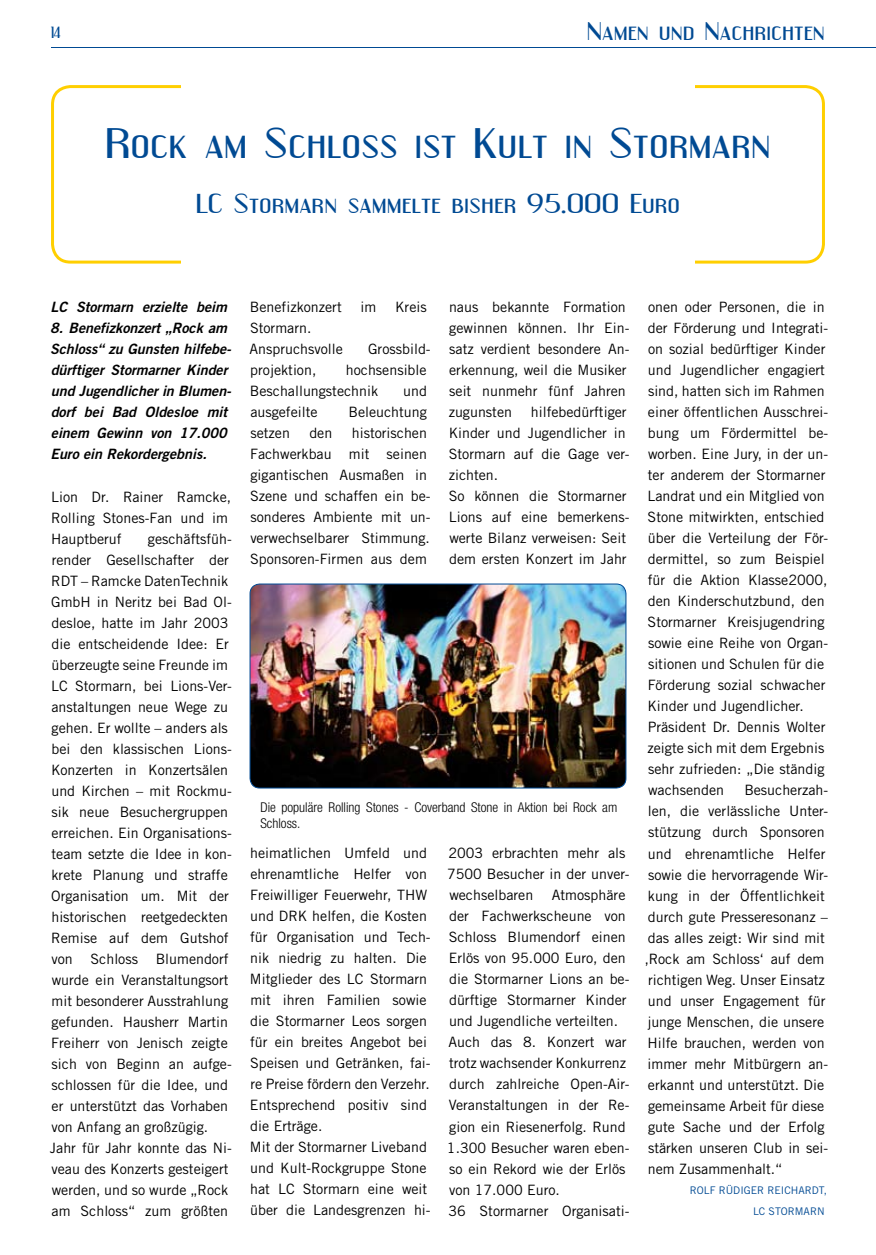
<style>
.page{position:relative;width:876px;height:1255px;background:#fff}
.page>*{position:absolute;margin:0;border:0;box-sizing:border-box;transform-origin:0 0}
.t1{font:37.5px "Engebrechtre Expanded";color:#004a93}
.t2{font:24px "Engebrechtre Expanded";color:#004a93}
.t3{font:22.5px "Engebrechtre Expanded";color:#004a93}
.t4{font:14.25px/21px "Trade Gothic";color:#000}
.t5{font:italic 14.25px/21px "Trade Gothic Bold Two";color:#000}
.t6{font:14.25px "Engebrechtre";color:#004a93}
.t7{font:300 condensed 13.5px/16.2px "Helvetica Neue";color:#000}
.t8{font:10.5px "Trade Gothic";color:#004a93}
</style>
<div class="page">
<hr style="left:51px;top:47px;width:825px;height:1px;background:#004a93">
<svg style="left:695px;top:85px;width:130px;height:179px"></svg>
<svg style="left:51px;top:85px;width:130px;height:179px"></svg>
<img style="left:250px;top:584px;width:376px;height:204px">
<div style="left:250px;top:584px;width:376px;height:204px;border:1px solid #004a93;border-radius:10px"></div>
<p class="t6" style="left:51px;top:24px;width:11px">14</p>
<h3 class="t3" style="left:587px;top:18px;width:240px">Namen und Nachrichten</h3>
<h1 class="t1" style="left:105px;top:122px;width:667px">Rock am Schloss ist Kult in Stormarn</h1>
<h2 class="t2" style="left:196px;top:189px;width:486px">LC Stormarn sammelte bisher 95.000 Euro</h2>
<p class="t5" style="left:50px;top:296px;width:178px">LC Stormarn erzielte beim</p>
<p class="t5" style="left:50px;top:317px;width:183px">8. Benefizkonzert „Rock am<br>Schloss“ zu Gunsten hilfebe&shy;dürftiger Stormarner Kinder und Jugendlicher in Blumen&shy;dorf bei Bad Oldesloe mit einem Gewinn von 17.000<br>Euro ein Rekordergebnis.</p>
<p class="t4" style="left:51px;top:485px;width:182px">Lion Dr. Rainer Ramcke,<br>Rolling Stones-Fan und im<br>Hauptberuf</p>
<p class="t4" style="left:50px;top:528px;width:183px;text-indent:98px">geschäftsfüh&shy;render Gesellschafter der<br>RDT – Ramcke DatenTechnik<br>GmbH in Neritz bei Bad Ol&shy;desloe, hatte im Jahr 2003 die entscheidende Idee: Er überzeugte seine Freunde im<br>LC Stormarn, bei Lions-Ver&shy;anstaltungen neue Wege zu gehen. Er wollte – anders als bei den klassischen Lions-<br>Konzerten in Konzertsälen und Kirchen – mit Rockmu&shy;sik neue Besuchergruppen erreichen. Ein Organisations&shy;team setzte die Idee in kon&shy;krete Planung und straffe<br>Organisation um. Mit der historischen reetgedeckten<br>Remise auf dem Gutshof von Schloss Blumendorf wurde ein Veranstaltungsort mit besonderer Ausstrahlung gefunden. Hausherr Martin<br>Freiherr von Jenisch zeigte sich von Beginn an aufge&shy;schlossen für die Idee, und er unterstützt das Vorhaben von Anfang an großzügig.<br>Jahr für Jahr konnte das Ni&shy;veau des Konzerts gesteigert werden, und so wurde „Rock am Schloss“ zum größten</p>
<p class="t4" style="left:250px;top:296px;width:93px">Benefizkonzert</p>
<p class="t4" style="left:361px;top:296px;width:17px">im</p>
<p class="t4" style="left:395px;top:296px;width:33px">Kreis</p>
<p class="t4" style="left:250px;top:317px;width:95px">Stormarn.<br>Anspruchsvolle</p>
<p class="t4" style="left:368px;top:338px;width:64px">Grossbild-</p>
<p class="t4" style="left:250px;top:359px;width:68px">projektion,</p>
<p class="t4" style="left:250px;top:359px;width:178px;text-indent:96px">hochsensible<br>Beschallungstechnik</p>
<p class="t4" style="left:403px;top:380px;width:25px">und</p>
<p class="t4" style="left:250px;top:401px;width:69px">ausgefeilte</p>
<p class="t4" style="left:349px;top:401px;width:80px">Beleuchtung</p>
<p class="t4" style="left:250px;top:422px;width:41px">setzen</p>
<p class="t4" style="left:309px;top:422px;width:24px">den</p>
<p class="t4" style="left:250px;top:422px;width:182px;text-indent:102px">historischen<br>Fachwerkbau mit seinen gigantischen Ausmaßen in<br>Szene und schaffen ein be&shy;sonderes Ambiente mit un&shy;verwechselbarer Stimmung.<br>Sponsoren-Firmen aus dem</p>
<p class="t4" style="left:449px;top:296px;width:182px">naus bekannte Formation gewinnen können. Ihr Ein&shy;satz verdient besondere An&shy;erkennung, weil die Musiker seit nunmehr fünf Jahren zugunsten</p>
<p class="t4" style="left:449px;top:401px;width:182px;text-indent:82px">hilfebedürftiger<br>Kinder und Jugendlicher in<br>Stormarn auf die Gage ver&shy;zichten.<br>So können die Stormarner<br>Lions auf eine bemerkens&shy;werte Bilanz verweisen: Seit dem ersten Konzert im Jahr</p>
<p class="t7" style="left:260px;top:798px;width:358px">Die populäre Rolling Stones - Coverband Stone in Aktion bei Rock am<br>Schloss.</p>
<p class="t4" style="left:250px;top:842px;width:182px">heimatlichen Umfeld und ehrenamtliche Helfer von<br>Freiwilliger Feuerwehr, THW und DRK helfen, die Kosten für Organisation und Tech&shy;nik niedrig zu halten. Die<br>Mitglieder des LC Stormarn mit ihren Familien sowie die Stormarner Leos sorgen für ein breites Angebot bei<br>Speisen und Getränken, fai&shy;re Preise fördern den Verzehr.<br>Entsprechend positiv sind die Erträge.<br>Mit der Stormarner Liveband und Kult-Rockgruppe Stone hat LC Stormarn eine weit über die Landesgrenzen hi-</p>
<p class="t4" style="left:447px;top:842px;width:184px">2003 erbrachten mehr als<br>7500 Besucher in der unver&shy;wechselbaren</p>
<p class="t4" style="left:447px;top:884px;width:184px;text-indent:105px">Atmosphäre der Fachwerkscheune von<br>Schloss Blumendorf einen<br>Erlös von 95.000 Euro, den die Stormarner Lions an be&shy;dürftige Stormarner Kinder und Jugendliche verteilten.<br>Auch das 8. Konzert war trotz wachsender Konkurrenz durch zahlreiche Open-Air-<br>Veranstaltungen in der Re&shy;gion ein Riesenerfolg. Rund<br>1.300 Besucher waren eben&shy;so ein Rekord wie der Erlös von 17.000 Euro.<br>36 Stormarner Organisati-</p>
<p class="t4" style="left:647px;top:296px;width:182px">onen oder Personen, die in der Förderung und Integrati&shy;on sozial bedürftiger Kinder und Jugendlicher engagiert sind, hatten sich im Rahmen einer öffentlichen Ausschrei&shy;bung um Fördermittel be&shy;worben. Eine Jury, in der un&shy;ter anderem der Stormarner<br>Landrat und ein Mitglied von<br>Stone mitwirkten, entschied über die Verteilung der För&shy;dermittel, so zum Beispiel für die Aktion Klasse2000, den Kinderschutzbund, den<br>Stormarner Kreisjugendring sowie eine Reihe von Organ&shy;sitionen und Schulen für die<br>Förderung sozial schwacher<br>Kinder und Jugendlicher.<br>Präsident Dr. Dennis Wolter zeigte sich mit dem Ergebnis sehr zufrieden: „Die ständig wachsenden</p>
<p class="t4" style="left:645px;top:779px;width:185px;text-indent:100px">Besucherzah&shy;len, die verlässliche Unter&shy;stützung durch Sponsoren und ehrenamtliche Helfer sowie die hervorragende Wir&shy;kung in der Öffentlichkeit durch gute Presseresonanz – das alles zeigt: Wir sind mit ‚Rock am Schloss‘ auf dem richtigen Weg. Unser Einsatz und unser Engagement für junge Menschen, die unsere<br>Hilfe brauchen, werden von immer mehr Mitbürgern an&shy;erkannt und unterstützt. Die gemeinsame Arbeit für diese gute Sache und der Erfolg stärken unseren Club in sei&shy;nem Zusammenhalt.“</p>
<p class="t8" style="left:690px;top:1183px;width:14px">Rolf</p>
<p class="t8" style="left:719px;top:1183px;width:22px">Rüdiger</p>
<p class="t8" style="left:767px;top:1183px;width:15px">Reichardt</p>
<p class="t8" style="left:824px;top:1183px;width:5px">,</p>
<p class="t8" style="left:753px;top:1204px;width:30px">LC Stormarn</p>
</div>
